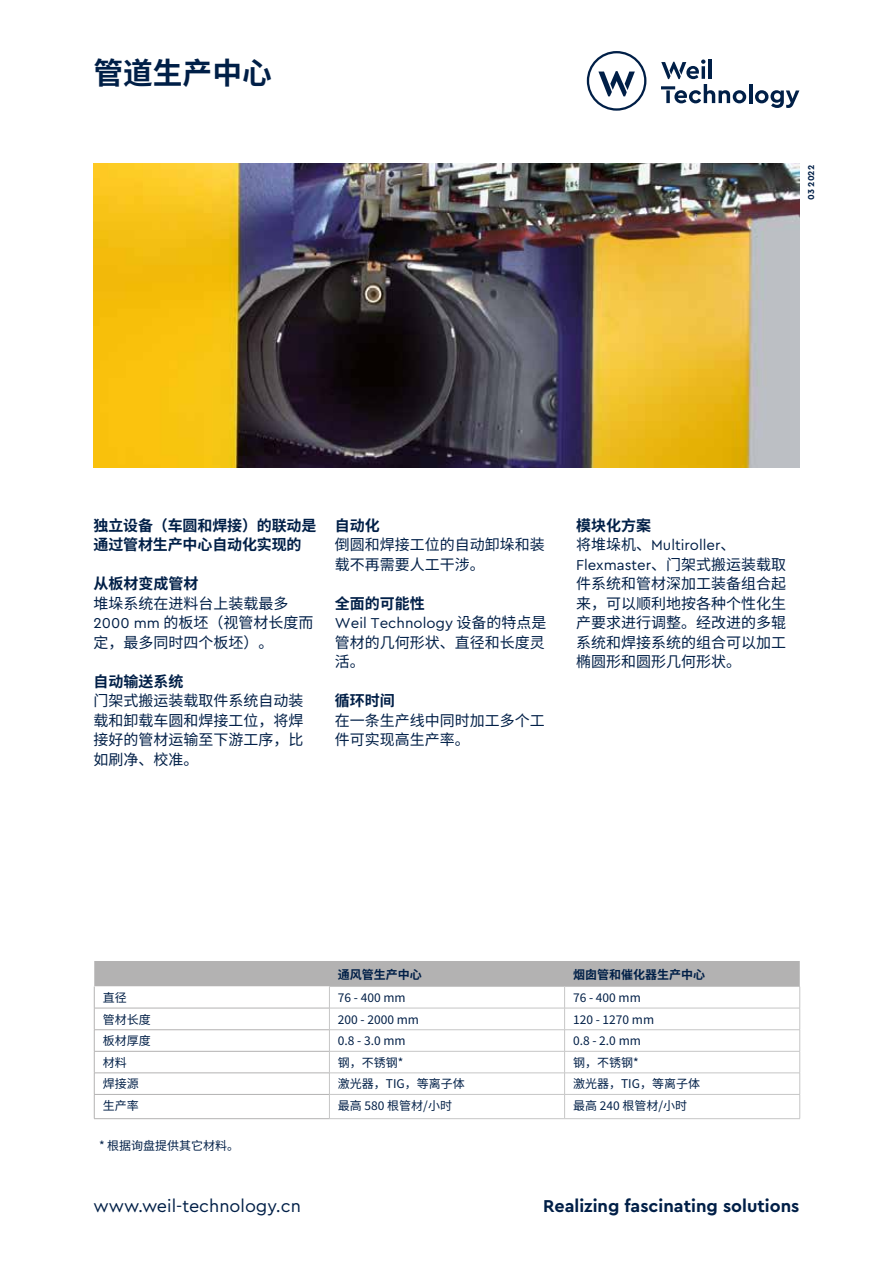
<style>
.page{position:relative;width:893px;height:1263px;background:#fff}
.page>*{position:absolute;margin:0;border:0;box-sizing:border-box;transform-origin:0 0}
.t1{font:700 30px "Noto Sans SC";color:#001f47}
.t2{font:700 18px "Cera Pro";color:#001f47}
.t3{font:18px "Cera Pro";color:#001f47}
.t4{font:15px/19.5px "Noto Sans SC";color:#001f47}
.t5{font:700 15px/19.5px "Noto Sans SC";color:#001f47}
.t6{font:15px/19.5px "Cera Pro";color:#001f47}
.t7{font:12px "Noto Sans SC";color:#001f47}
.t8{font:700 12px "Noto Sans SC";color:#001f47}
.t9{font:700 9px "Cera Pro";color:#001f47}
.s1{font-family:"Cera Pro"}
.s2{font-family:"Noto Sans SC"}
</style>
<div class="page">
<img style="left:94px;top:164px;width:705px;height:304px">
<svg style="left:661px;top:60px;width:85px;height:43px"></svg>
<hr style="left:749px;top:84px;width:3px;height:19px;background:#001f47">
<svg style="left:755px;top:90px;width:44px;height:18px"></svg>
<svg style="left:587px;top:51px;width:59px;height:60px"></svg>
<hr style="left:329px;top:1118px;width:236px;height:1px;background:#c6c6c6">
<hr style="left:565px;top:1118px;width:235px;height:1px;background:#c6c6c6">
<hr style="left:94px;top:1118px;width:235px;height:1px;background:#b3b2b2">
<svg style="left:94px;top:961px;width:706px;height:157px"></svg>
<hr style="left:94px;top:1072px;width:235px;height:1px;background:#b3b2b2">
<hr style="left:94px;top:1094px;width:235px;height:1px;background:#b3b2b2">
<h1 class="t1" style="left:94px;top:56px;width:180px">管道生产中心</h1>
<p class="t9" style="left:805px;top:200px;width:36px;rotate:-90deg">03 2022</p>
<p class="t5" style="left:94px;top:516px;width:224px">独立设备（车圆和焊接）的联动是通过管材生产中心自动化实现的</p>
<p class="t5" style="left:94px;top:574px;width:107px">从板材变成管材</p>
<p class="t4" style="left:94px;top:594px;width:221px">堆垛系统在进料台上装载最多<br><span class="s1">2000 mm</span> 的板坯（视管材长度而定，最多同时四个板坯）。</p>
<p class="t5" style="left:94px;top:672px;width:91px">自动输送系统</p>
<p class="t4" style="left:94px;top:691px;width:211px;text-align:justify">门架式搬运装载取件系统自动装载和卸载车圆和焊接工位，将焊接好的管材运输至下游工序，比如刷净、校准。</p>
<p class="t5" style="left:335px;top:516px;width:46px">自动化</p>
<p class="t4" style="left:335px;top:535px;width:211px">倒圆和焊接工位的自动卸垛和装载不再需要人工干涉。</p>
<p class="t5" style="left:335px;top:594px;width:91px">全面的可能性</p>
<p class="t6" style="left:335px;top:613px;width:213px">Weil Technology <span class="s2">设备的特点是</span></p>
<p class="t4" style="left:335px;top:633px;width:211px">管材的几何形状、直径和长度灵活。</p>
<p class="t5" style="left:335px;top:691px;width:61px">循环时间</p>
<p class="t4" style="left:335px;top:711px;width:211px">在一条生产线中同时加工多个工件可实现高生产率。</p>
<p class="t5" style="left:576px;top:516px;width:76px">模块化方案</p>
<p class="t6" style="left:576px;top:535px;width:212px"><span class="s2">将堆垛机、</span>Multiroller<span class="s2">、<br></span>Flexmaster<span class="s2">、门架式搬运装载取</span></p>
<p class="t4" style="left:576px;top:574px;width:211px;text-align:justify">件系统和管材深加工装备组合起来，可以顺利地按各种个性化生产要求进行调整。经改进的多辊系统和焊接系统的组合可以加工椭圆形和圆形几何形状。</p>
<p class="t8" style="left:338px;top:967px;width:85px">通风管生产中心</p>
<p class="t8" style="left:573px;top:967px;width:133px">烟囱管和催化器生产中心</p>
<p class="t7" style="left:103px;top:991px;width:25px">直径</p>
<p class="t7" style="left:338px;top:991px;width:69px">76 - 400 mm</p>
<p class="t7" style="left:573px;top:991px;width:69px">76 - 400 mm</p>
<p class="t7" style="left:103px;top:1012px;width:49px">管材长度</p>
<p class="t7" style="left:338px;top:1012px;width:83px">200 - 2000 mm</p>
<p class="t7" style="left:573px;top:1012px;width:83px">120 - 1270 mm</p>
<p class="t7" style="left:103px;top:1034px;width:49px">板材厚度</p>
<p class="t7" style="left:338px;top:1034px;width:69px">0.8 - 3.0 mm</p>
<p class="t7" style="left:573px;top:1034px;width:69px">0.8 - 2.0 mm</p>
<p class="t7" style="left:103px;top:1056px;width:25px">材料</p>
<p class="t7" style="left:338px;top:1056px;width:67px">钢，不锈钢*</p>
<p class="t7" style="left:573px;top:1056px;width:67px">钢，不锈钢*</p>
<p class="t7" style="left:103px;top:1077px;width:37px">焊接源</p>
<p class="t7" style="left:338px;top:1077px;width:128px">激光器，TIG，等离子体</p>
<p class="t7" style="left:573px;top:1077px;width:128px">激光器，TIG，等离子体</p>
<p class="t7" style="left:103px;top:1099px;width:37px">生产率</p>
<p class="t7" style="left:338px;top:1099px;width:116px">最高 580 根管材/小时</p>
<p class="t7" style="left:573px;top:1099px;width:116px">最高 240 根管材/小时</p>
<p class="t7" style="left:99px;top:1139px;width:142px">* 根据询盘提供其它材料。</p>
<p class="t3" style="left:94px;top:1194px;width:209px">www.weil-technology.cn</p>
<p class="t2" style="left:543px;top:1194px;width:258px">Realizing fascinating solutions</p>
</div>
